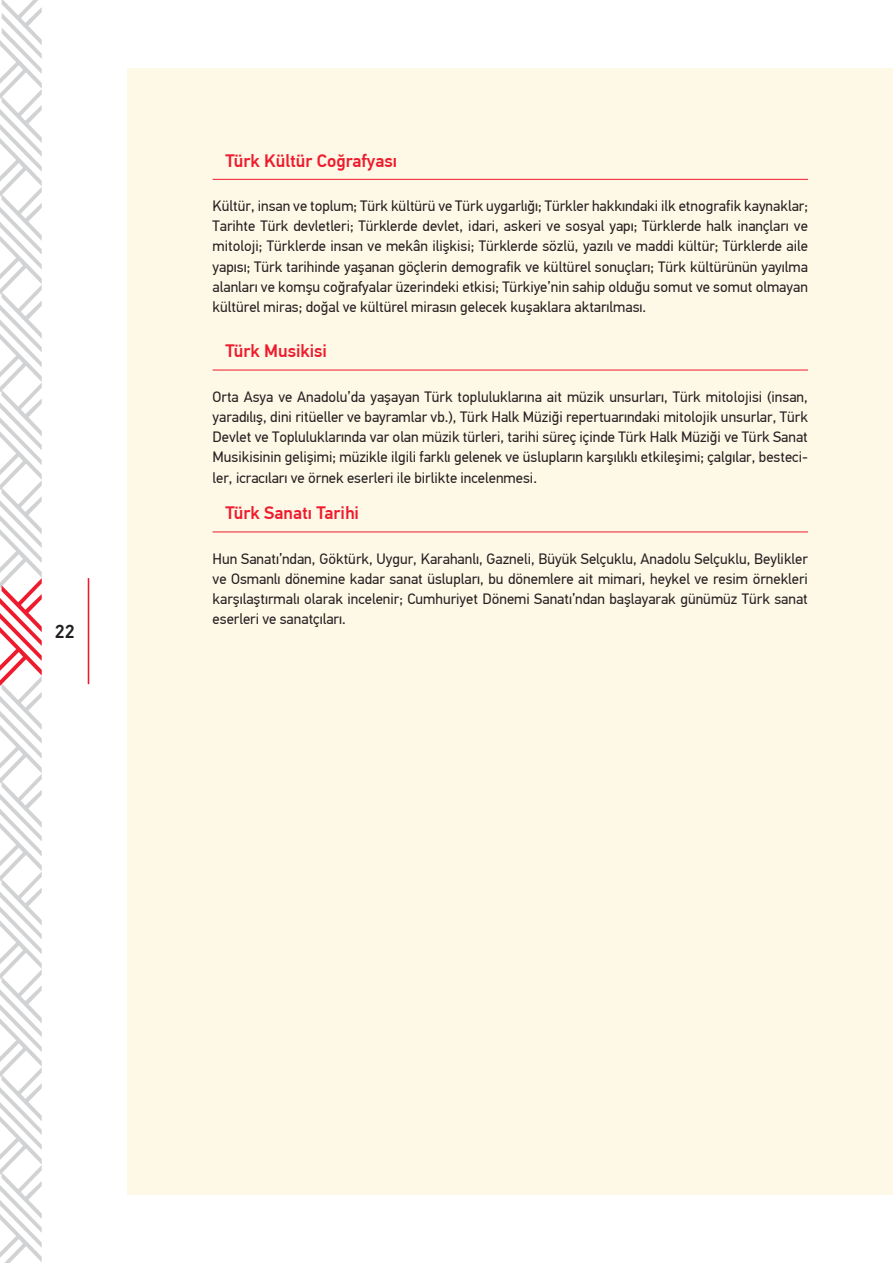
<style>
.page{position:relative;width:893px;height:1263px;background:#fff}
.page>*{position:absolute;margin:0;border:0;box-sizing:border-box;transform-origin:0 0}
.t1{font:500 18.9px "PF Din Text Pro";color:#231f20}
.t2{font:500 18px "PF Din Text Pro";color:#ee1b2d}
.t3{font:15px/20.2px "PF Din Text Pro";color:#231f20;text-align:justify}
</style>
<div class="page">
<div style="left:128px;top:68px;width:765px;height:1127px;background:#fef8e6"></div>
<hr style="left:88px;top:578px;width:1px;height:106px;background:#ee1b2d">
<svg style="left:0;top:0;width:42px;height:1263px"></svg>
<hr style="left:213px;top:179px;width:595px;height:1px;background:#ee1b2d">
<hr style="left:213px;top:370px;width:595px;height:1px;background:#ee1b2d">
<hr style="left:213px;top:531px;width:595px;height:1px;background:#ee1b2d">
<p class="t1" style="left:55px;top:620px;width:21px">22</p>
<p class="t2" style="left:225px;top:150px;width:173px">Türk Kültür Coğrafyası</p>
<p class="t3" style="left:213px;top:196px;width:597px">Kültür, insan ve toplum; Türk kültürü ve Türk uygarlığı; Türkler hakkındaki ilk etnografik kaynaklar; Tarihte Türk devletleri; Türklerde devlet, idari, askeri ve sosyal yapı; Türklerde halk inançları ve mitoloji; Türklerde insan ve mekân ilişkisi; Türklerde sözlü, yazılı ve maddi kültür; Türklerde aile yapısı; Türk tarihinde yaşanan göçlerin demografik ve kültürel sonuçları; Türk kültürünün yayılma alanları ve komşu coğrafyalar üzerindeki etkisi; Türkiye’nin sahip olduğu somut ve somut olmayan kültürel miras; doğal ve kültürel mirasın gelecek kuşaklara aktarılması.</p>
<p class="t2" style="left:225px;top:340px;width:103px">Türk Musikisi</p>
<p class="t3" style="left:213px;top:386px;width:597px">Orta Asya ve Anadolu’da yaşayan Türk topluluklarına ait müzik unsurları, Türk mitolojisi (insan, yaradılış, dini ritüeller ve bayramlar vb.), Türk Halk Müziği repertuarındaki mitolojik unsurlar, Türk Devlet ve Topluluklarında var olan müzik türleri, tarihi süreç içinde Türk Halk Müziği ve Türk Sanat Musikisinin gelişimi; müzikle ilgili farklı gelenek ve üslupların karşılıklı etkileşimi; çalgılar, besteci&shy;ler, icracıları ve örnek eserleri ile birlikte incelenmesi.</p>
<p class="t2" style="left:225px;top:502px;width:135px">Türk Sanatı Tarihi</p>
<p class="t3" style="left:213px;top:548px;width:597px">Hun Sanatı’ndan, Göktürk, Uygur, Karahanlı, Gazneli, Büyük Selçuklu, Anadolu Selçuklu, Beylikler ve Osmanlı dönemine kadar sanat üslupları, bu dönemlere ait mimari, heykel ve resim örnekleri karşılaştırmalı olarak incelenir; Cumhuriyet Dönemi Sanatı’ndan başlayarak günümüz Türk sanat eserleri ve sanatçıları.</p>
</div>
